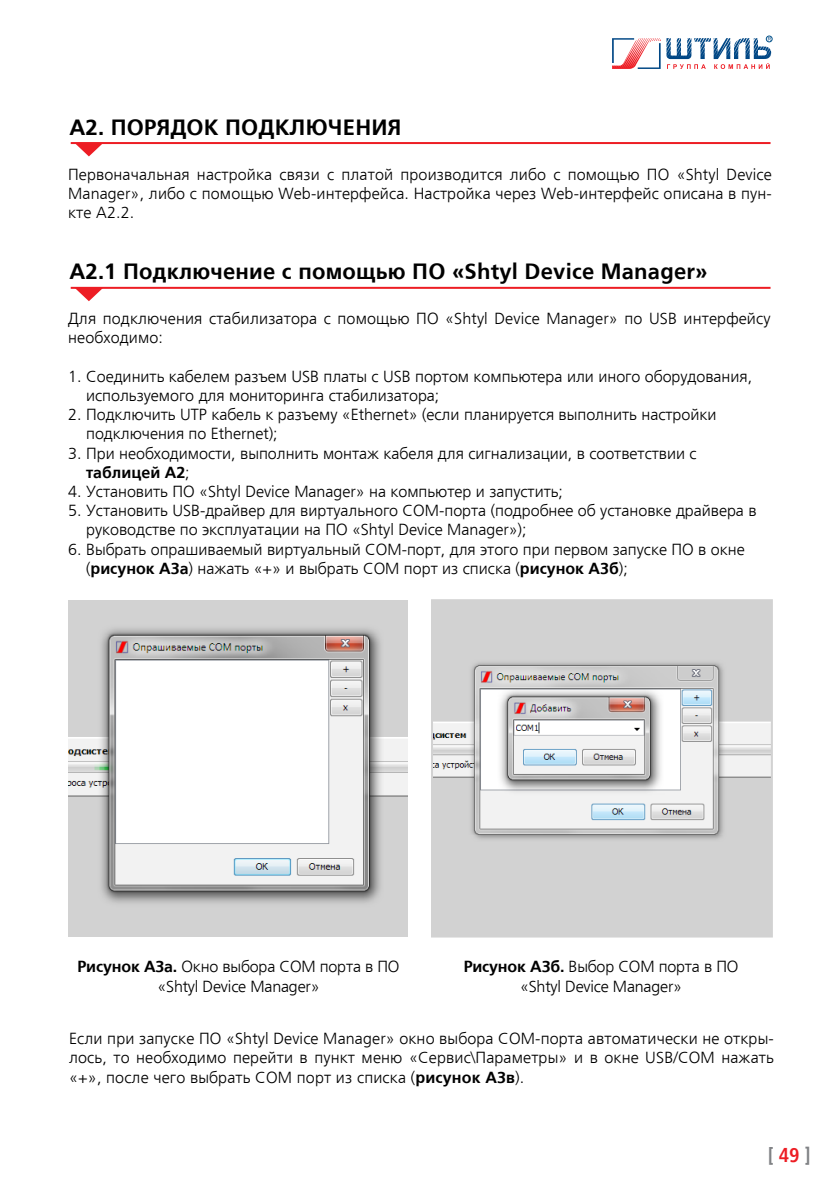
<style>
.page{position:relative;width:840px;height:1191px;background:#fff}
.page>*{position:absolute;margin:0;border:0;box-sizing:border-box;transform-origin:0 0}
.t1{font:700 22px "Frutiger LTCYR";letter-spacing:.01em;color:#000}
.t2{font:700 condensed 20px "Frutiger LTCYR";color:#808285}
.t3{font:300 16px/19.2px "Frutiger LTCYR";color:#000}
.s1{font-weight:700}
.s2{color:#ed1d24}
</style>
<div class="page">
<div style="left:765px;top:36px;width:7px;height:6px;border:1px solid #005088;border-radius:50%"></div>
<svg style="left:666px;top:37px;width:104px;height:32px"></svg>
<svg style="left:612px;top:38px;width:48px;height:31px"></svg>
<hr style="left:71px;top:142px;width:699px;height:2px;background:#ed1d24">
<svg style="left:75px;top:144px;width:28px;height:12px"></svg>
<hr style="left:71px;top:287px;width:699px;height:2px;background:#ed1d24">
<svg style="left:75px;top:288px;width:28px;height:13px"></svg>
<img style="left:68px;top:600px;width:340px;height:336px">
<div style="left:432px;top:600px;width:339px;height:336px;background:#d2d2d2"></div>
<img style="left:434px;top:662px;width:335px;height:177px">
<div style="left:431px;top:599px;width:341px;height:338px;border:2px solid #d2d2d2"></div>
<h1 class="t1" style="left:69px;top:115px;width:333px">А2. ПОРЯДОК ПОДКЛЮЧЕНИЯ</h1>
<p class="t3" style="left:68px;top:165px;width:705px;text-align:justify">Первоначальная настройка связи с платой производится либо с помощью ПО «Shtyl Device Manager», либо с помощью Web-интерфейса. Настройка через Web-интерфейс описана в пун&shy;кте А2.2.</p>
<h1 class="t1" style="left:69px;top:260px;width:639px">А2.1 Подключение с помощью ПО «Shtyl Device Manager»</h1>
<p class="t3" style="left:68px;top:309px;width:703px">Для подключения стабилизатора с помощью ПО «Shtyl Device Manager» по USB интерфейсу необходимо:</p>
<p class="t3" style="left:86px;top:367px;width:667px;text-indent:-18px">1. Соединить кабелем разъем USB платы с USB портом компьютера или иного оборудования, используемого для мониторинга стабилизатора;</p>
<p class="t3" style="left:86px;top:405px;width:631px;text-indent:-18px">2. Подключить UTP кабель к разъему «Ethernet» (если планируется выполнить настройки подключения по Ethernet);</p>
<p class="t3" style="left:86px;top:444px;width:611px;text-indent:-18px">3. При необходимости, выполнить монтаж кабеля для сигнализации, в соответствии с <span class="s1">таблицей А2</span>;</p>
<p class="t3" style="left:68px;top:482px;width:496px">4. Установить ПО «Shtyl Device Manager» на компьютер и запустить;</p>
<p class="t3" style="left:86px;top:501px;width:671px;text-indent:-18px">5. Установить USB-драйвер для виртуального COM-порта (подробнее об установке драйвера в руководстве по эксплуатации на ПО «Shtyl Device Manager»);</p>
<p class="t3" style="left:86px;top:540px;width:659px;text-indent:-18px">6. Выбрать опрашиваемый виртуальный COM-порт, для этого при первом запуске ПО в окне (<span class="s1">рисунок А3а</span>) нажать «+» и выбрать COM порт из списка (<span class="s1">рисунок А3б</span>);</p>
<p class="t3" style="left:77px;top:957px;width:323px;text-align:center"><span class="s1">Рисунок А3а.</span> Окно выбора COM порта в ПО «Shtyl Device Manager»</p>
<p class="t3" style="left:463px;top:957px;width:276px;text-align:center"><span class="s1">Рисунок А3б.</span> Выбор COM порта в ПО «Shtyl Device Manager»</p>
<p class="t3" style="left:69px;top:1029px;width:705px;text-align:justify">Если при запуске ПО «Shtyl Device Manager» окно выбора COM-порта автоматически не откры&shy;лось, то необходимо перейти в пункт меню «Сервис\Параметры» и в окне USB/COM нажать «+», после чего выбрать COM порт из списка (<span class="s1">рисунок А3в</span>).</p>
<p class="t2" style="left:767px;top:1144px;width:45px">[ <span class="s2">49</span> ]</p>
</div>
